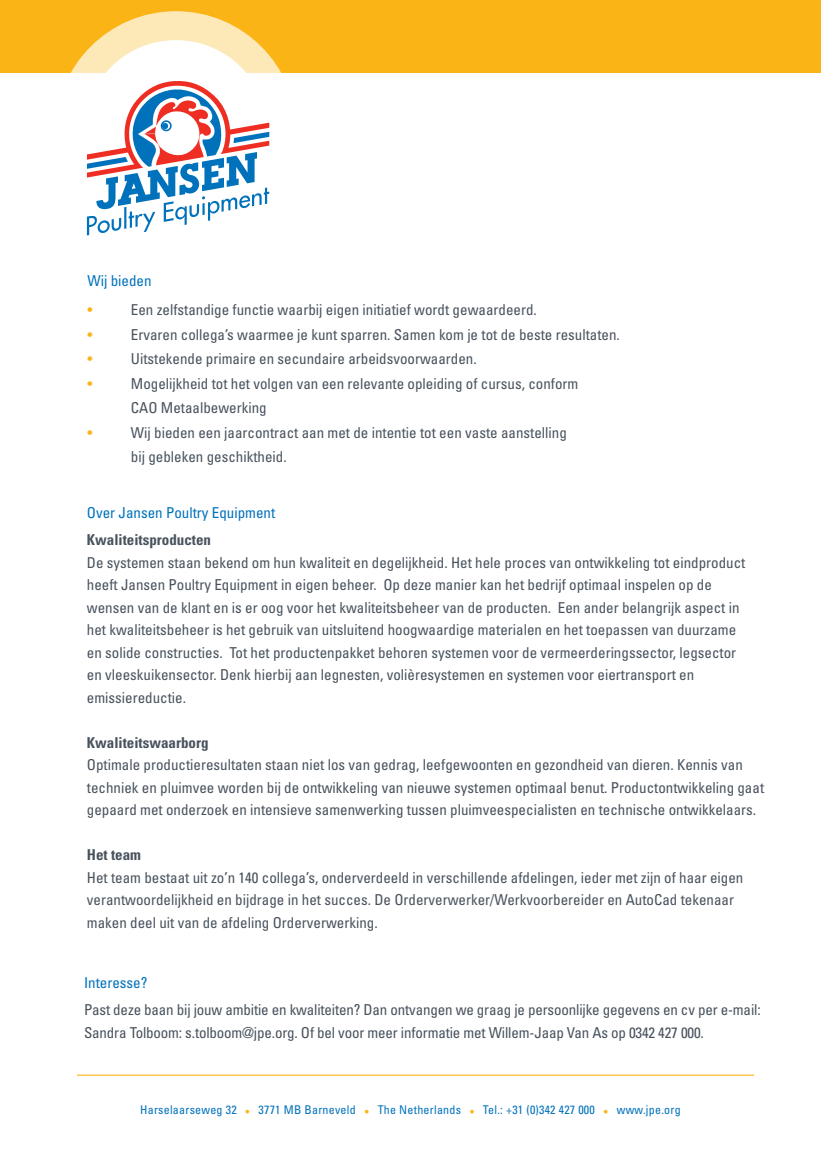
<style>
.page{position:relative;width:821px;height:1149px;background:#fff}
.page>*{position:absolute;margin:0;border:0;box-sizing:border-box;transform-origin:0 0}
.t1{font:condensed 15px/22.5px "Univers LT Std";color:#48525d}
.t2{font:condensed 15px "Univers LT Std";color:#0072bc}
.t3{font:700 condensed 15px "Univers LT Std";color:#48525d}
.t4{font:condensed 15px "Univers LT Std";color:#fbb416}
.t5{font:condensed 12px "Univers LT Std";letter-spacing:.02em;color:#0072bc}
.s1{color:#fbb416}
</style>
<div class="page">
<div style="left:0;top:0;width:821px;height:72px;background:#fbb416"></div>
<svg style="left:55px;top:11px;width:242px;height:241px"></svg>
<div style="left:84px;top:40px;width:184px;height:184px;background:#fff;border-radius:50%"></div>
<svg style="left:87px;top:81px;width:182px;height:154px"></svg>
<hr style="left:77px;top:1074px;width:677px;height:1px;background:#fbb416">
<p class="t2" style="left:87px;top:271px;width:66px">Wij bieden</p>
<p class="t4" style="left:87px;top:300px;width:6px">•</p>
<p class="t1" style="left:131px;top:298px;width:407px">Een zelfstandige functie waarbij eigen initiatief wordt gewaardeerd.</p>
<p class="t4" style="left:87px;top:325px;width:6px">•</p>
<p class="t1" style="left:131px;top:323px;width:490px">Ervaren collega’s waarmee je kunt sparren. Samen kom je tot de beste resultaten.</p>
<p class="t4" style="left:87px;top:349px;width:6px">•</p>
<p class="t1" style="left:131px;top:347px;width:347px">Uitstekende primaire en secundaire arbeidsvoorwaarden.</p>
<p class="t4" style="left:87px;top:374px;width:6px">•</p>
<p class="t1" style="left:131px;top:371px;width:449px;line-height:24.5px">Mogelijkheid tot het volgen van een relevante opleiding of cursus, conform<br>CAO Metaalbewerking</p>
<p class="t4" style="left:87px;top:423px;width:6px">•</p>
<p class="t1" style="left:131px;top:420px;width:437px;line-height:24.5px">Wij bieden een jaarcontract aan met de intentie tot een vaste aanstelling bij gebleken geschiktheid.</p>
<p class="t2" style="left:87px;top:503px;width:190px">Over Jansen Poultry Equipment</p>
<p class="t3" style="left:87px;top:530px;width:126px">Kwaliteitsproducten</p>
<p class="t1" style="left:87px;top:550px;width:660px">De systemen staan bekend om hun kwaliteit en degelijkheid. Het hele proces van ontwikkeling tot eindproduct heeft Jansen Poultry Equipment in eigen beheer. Op deze manier kan het bedrijf optimaal inspelen op de wensen van de klant en is er oog voor het kwaliteitsbeheer van de producten. Een ander belangrijk aspect in het kwaliteitsbeheer is het gebruik van uitsluitend hoogwaardige materialen en het toepassen van duurzame en solide constructies. Tot het productenpakket behoren systemen voor de vermeerderingssector, legsector en vleeskuikensector. Denk hierbij aan legnesten, volièresystemen en systemen voor eiertransport en emissiereductie.</p>
<p class="t3" style="left:87px;top:733px;width:123px">Kwaliteitswaarborg</p>
<p class="t1" style="left:87px;top:753px;width:678px">Optimale productieresultaten staan niet los van gedrag, leefgewoonten en gezondheid van dieren. Kennis van techniek en pluimvee worden bij de ontwikkeling van nieuwe systemen optimaal benut. Productontwikkeling gaat gepaard met onderzoek en intensieve samenwerking tussen pluimveespecialisten en technische ontwikkelaars.</p>
<p class="t3" style="left:87px;top:845px;width:56px">Het team</p>
<p class="t1" style="left:87px;top:865px;width:658px">Het team bestaat uit zo’n 140 collega’s, onderverdeeld in verschillende afdelingen, ieder met zijn of haar eigen verantwoordelijkheid en bijdrage in het succes. De Orderverwerker/Werkvoorbereider en AutoCad tekenaar maken deel uit van de afdeling Orderverwerking.</p>
<p class="t2" style="left:84px;top:973px;width:65px">Interesse?</p>
<p class="t1" style="left:84px;top:997px;width:678px">Past deze baan bij jouw ambitie en kwaliteiten? Dan ontvangen we graag je persoonlijke gegevens en cv per e-mail:<br>Sandra Tolboom: s.tolboom@jpe.org. Of bel voor meer informatie met Willem-Jaap Van As op 0342 427 000.</p>
<p class="t5" style="left:140px;top:1101px;width:542px">Harselaarseweg 32 <span class="s1">•</span> 3771 MB Barneveld <span class="s1">•</span> The Netherlands <span class="s1">•</span> Tel.: +31 (0)342 427 000 <span class="s1">•</span> www.jpe.org</p>
</div>
